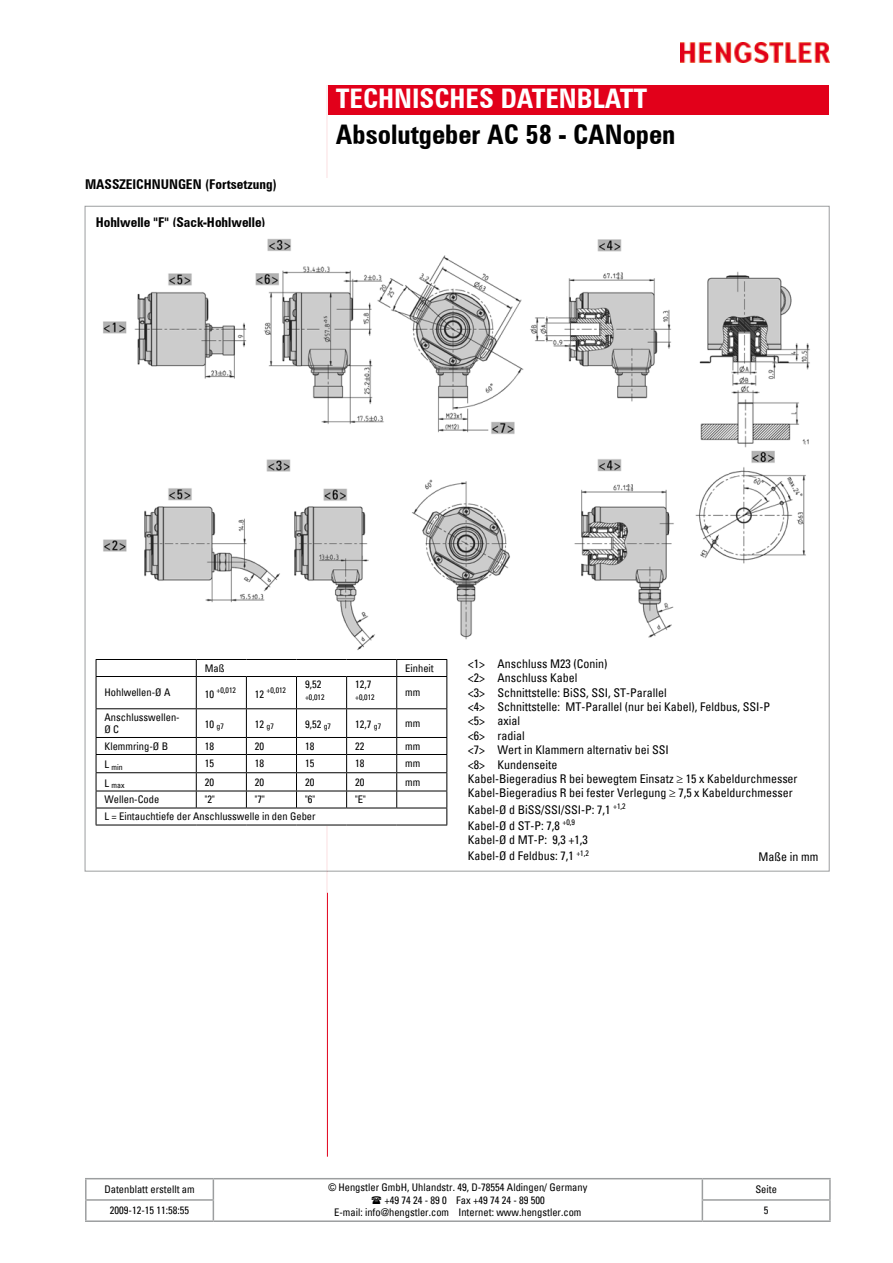
<style>
.page{position:relative;width:893px;height:1263px;background:#fff}
.page>*{position:absolute;margin:0;border:0;box-sizing:border-box;transform-origin:0 0}
.t1{font:700 condensed 27px "Zurich BT";color:#000}
.t2{font:700 condensed 27px "Zurich BT";color:#fff}
.t3{font:700 condensed 13.5px "Zurich BT";color:#000}
.t4{font:condensed 12px/14.4px "Univers";color:#000}
.t5{font:condensed 10.5px/12.6px "Univers";color:#000}
.t6{font:condensed 7.8px "Univers";color:#000}
.s1{font-size:10.5px}
.s2{font-family:"Arial";font-stretch:normal}
</style>
<div class="page">
<img style="left:680px;top:43px;width:149px;height:20px">
<div style="left:327px;top:85px;width:502px;height:30px;background:#e2001a"></div>
<hr style="left:327px;top:85px;width:1px;height:1072px;background:#e2001a">
<hr style="left:327px;top:85px;width:1px;height:106px;background:#fff">
<div style="left:85px;top:179px;width:744px;height:38px;background:#fff"></div>
<hr style="left:85px;top:1178px;width:128px;height:1px;background:#9c9e9f">
<hr style="left:85px;top:1179px;width:2px;height:20px;background:#9c9e9f">
<hr style="left:213px;top:1178px;width:489px;height:1px;background:#9c9e9f">
<hr style="left:702px;top:1178px;width:129px;height:1px;background:#9c9e9f">
<hr style="left:829px;top:1179px;width:2px;height:20px;background:#9c9e9f">
<hr style="left:85px;top:1199px;width:129px;height:2px;background:#9c9e9f">
<svg style="left:85px;top:1201px;width:2px;height:19px"></svg>
<svg style="left:213px;top:1179px;width:1px;height:41px"></svg>
<hr style="left:702px;top:1199px;width:129px;height:2px;background:#9c9e9f">
<svg style="left:702px;top:1179px;width:1px;height:41px"></svg>
<svg style="left:829px;top:1201px;width:2px;height:19px"></svg>
<hr style="left:85px;top:1220px;width:128px;height:2px;background:#9c9e9f">
<hr style="left:213px;top:1220px;width:489px;height:2px;background:#9c9e9f">
<hr style="left:702px;top:1220px;width:129px;height:2px;background:#9c9e9f">
<svg style="left:327px;top:871px;width:1px;height:22px"></svg>
<hr style="left:327px;top:206px;width:1px;height:665px;background:#fff">
<img style="left:103px;top:239px;width:707px;height:411px">
<svg style="left:97px;top:660px;width:349px;height:165px"></svg>
<hr style="left:96px;top:659px;width:100px;height:1px;background:#000">
<svg style="left:96px;top:660px;width:1px;height:16px"></svg>
<hr style="left:196px;top:659px;width:50px;height:1px;background:#000">
<svg style="left:196px;top:660px;width:1px;height:16px"></svg>
<hr style="left:246px;top:659px;width:50px;height:1px;background:#000">
<hr style="left:296px;top:659px;width:51px;height:1px;background:#000">
<hr style="left:347px;top:659px;width:50px;height:1px;background:#000">
<hr style="left:397px;top:659px;width:50px;height:1px;background:#000">
<svg style="left:396px;top:660px;width:1px;height:16px"></svg>
<svg style="left:446px;top:660px;width:1px;height:16px"></svg>
<hr style="left:96px;top:676px;width:100px;height:1px;background:#000">
<hr style="left:96px;top:677px;width:1px;height:31px;background:#000">
<hr style="left:196px;top:676px;width:50px;height:1px;background:#000">
<hr style="left:196px;top:677px;width:1px;height:31px;background:#000">
<hr style="left:246px;top:676px;width:50px;height:1px;background:#000">
<hr style="left:246px;top:677px;width:1px;height:31px;background:#000">
<hr style="left:296px;top:676px;width:51px;height:1px;background:#000">
<hr style="left:296px;top:677px;width:1px;height:31px;background:#000">
<hr style="left:347px;top:676px;width:50px;height:1px;background:#000">
<hr style="left:346px;top:677px;width:1px;height:31px;background:#000">
<hr style="left:397px;top:676px;width:50px;height:1px;background:#000">
<hr style="left:396px;top:677px;width:1px;height:31px;background:#000">
<hr style="left:446px;top:677px;width:1px;height:31px;background:#000">
<hr style="left:96px;top:708px;width:100px;height:1px;background:#000">
<hr style="left:196px;top:708px;width:50px;height:1px;background:#000">
<hr style="left:246px;top:708px;width:50px;height:1px;background:#000">
<hr style="left:296px;top:708px;width:51px;height:1px;background:#000">
<hr style="left:347px;top:708px;width:50px;height:1px;background:#000">
<hr style="left:397px;top:708px;width:50px;height:1px;background:#000">
<hr style="left:96px;top:737px;width:100px;height:1px;background:#000">
<hr style="left:196px;top:737px;width:50px;height:1px;background:#000">
<hr style="left:246px;top:737px;width:50px;height:1px;background:#000">
<hr style="left:296px;top:737px;width:51px;height:1px;background:#000">
<hr style="left:347px;top:737px;width:50px;height:1px;background:#000">
<hr style="left:397px;top:737px;width:50px;height:1px;background:#000">
<hr style="left:96px;top:754px;width:100px;height:1px;background:#000">
<hr style="left:196px;top:754px;width:50px;height:1px;background:#000">
<hr style="left:246px;top:754px;width:50px;height:1px;background:#000">
<hr style="left:296px;top:754px;width:51px;height:1px;background:#000">
<hr style="left:347px;top:754px;width:50px;height:1px;background:#000">
<hr style="left:397px;top:754px;width:50px;height:1px;background:#000">
<hr style="left:96px;top:772px;width:100px;height:1px;background:#000">
<hr style="left:196px;top:772px;width:50px;height:1px;background:#000">
<hr style="left:246px;top:772px;width:50px;height:1px;background:#000">
<hr style="left:296px;top:772px;width:51px;height:1px;background:#000">
<hr style="left:347px;top:772px;width:50px;height:1px;background:#000">
<hr style="left:397px;top:772px;width:50px;height:1px;background:#000">
<hr style="left:96px;top:791px;width:100px;height:1px;background:#000">
<hr style="left:196px;top:791px;width:50px;height:1px;background:#000">
<svg style="left:196px;top:709px;width:1px;height:99px"></svg>
<hr style="left:246px;top:791px;width:50px;height:1px;background:#000">
<svg style="left:246px;top:709px;width:1px;height:99px"></svg>
<hr style="left:296px;top:791px;width:51px;height:1px;background:#000">
<svg style="left:296px;top:709px;width:1px;height:99px"></svg>
<hr style="left:347px;top:791px;width:50px;height:1px;background:#000">
<svg style="left:346px;top:709px;width:1px;height:99px"></svg>
<hr style="left:397px;top:791px;width:50px;height:1px;background:#000">
<svg style="left:396px;top:709px;width:1px;height:99px"></svg>
<hr style="left:96px;top:808px;width:100px;height:1px;background:#000">
<svg style="left:96px;top:709px;width:1px;height:116px"></svg>
<hr style="left:196px;top:808px;width:50px;height:1px;background:#000">
<hr style="left:246px;top:808px;width:50px;height:1px;background:#000">
<hr style="left:296px;top:808px;width:51px;height:1px;background:#000">
<hr style="left:347px;top:808px;width:50px;height:1px;background:#000">
<hr style="left:397px;top:808px;width:50px;height:1px;background:#000">
<svg style="left:446px;top:709px;width:1px;height:116px"></svg>
<hr style="left:96px;top:825px;width:100px;height:1px;background:#000">
<hr style="left:196px;top:825px;width:50px;height:1px;background:#000">
<hr style="left:246px;top:825px;width:50px;height:1px;background:#000">
<hr style="left:296px;top:825px;width:51px;height:1px;background:#000">
<hr style="left:347px;top:825px;width:50px;height:1px;background:#000">
<hr style="left:397px;top:825px;width:50px;height:1px;background:#000">
<p class="t3" style="left:85px;top:176px;width:193px">MASSZEICHNUNGEN (Fortsetzung)</p>
<p class="t3" style="left:96px;top:214px;width:171px">Hohlwelle "F" (Sack-Hohlwelle)</p>
<h1 class="t2" style="left:336px;top:82px;width:313px">TECHNISCHES DATENBLATT</h1>
<h1 class="t1" style="left:336px;top:118px;width:341px">Absolutgeber AC 58 - CANopen</h1>
<p class="t5" style="left:205px;top:661px;width:21px">Maß</p>
<p class="t5" style="left:405px;top:661px;width:30px">Einheit</p>
<p class="t5" style="left:105px;top:686px;width:67px">Hohlwellen-Ø A</p>
<p class="t6" style="left:205px;top:685px;width:33px"><span class="s1">10</span> +0,012</p>
<p class="t6" style="left:255px;top:685px;width:33px"><span class="s1">12</span> +0,012</p>
<p class="t5" style="left:305px;top:678px;width:18px">9,52</p>
<p class="t6" style="left:305px;top:692px;width:21px">+0,012</p>
<p class="t5" style="left:355px;top:678px;width:18px">12,7</p>
<p class="t6" style="left:355px;top:692px;width:21px">+0,012</p>
<p class="t5" style="left:405px;top:686px;width:17px">mm</p>
<p class="t5" style="left:105px;top:710px;width:77px">Anschlusswellen-<br>Ø C</p>
<p class="t5" style="left:205px;top:718px;width:21px">10 <sub>g7</sub></p>
<p class="t5" style="left:255px;top:718px;width:21px">12 <sub>g7</sub></p>
<p class="t5" style="left:305px;top:718px;width:28px">9,52 <sub>g7</sub></p>
<p class="t5" style="left:355px;top:718px;width:28px">12,7 <sub>g7</sub></p>
<p class="t5" style="left:405px;top:717px;width:17px">mm</p>
<p class="t5" style="left:105px;top:739px;width:65px">Klemmring-Ø B</p>
<p class="t5" style="left:205px;top:739px;width:11px">18</p>
<p class="t5" style="left:255px;top:739px;width:11px">20</p>
<p class="t5" style="left:305px;top:739px;width:11px">18</p>
<p class="t5" style="left:355px;top:739px;width:11px">22</p>
<p class="t5" style="left:405px;top:739px;width:17px">mm</p>
<p class="t6" style="left:105px;top:762px;width:20px"><sup>L</sup> min</p>
<p class="t5" style="left:205px;top:757px;width:11px">15</p>
<p class="t5" style="left:255px;top:757px;width:11px">18</p>
<p class="t5" style="left:305px;top:757px;width:11px">15</p>
<p class="t5" style="left:355px;top:757px;width:11px">18</p>
<p class="t5" style="left:405px;top:757px;width:17px">mm</p>
<p class="t6" style="left:105px;top:780px;width:22px"><sup>L</sup> max</p>
<p class="t5" style="left:205px;top:775px;width:11px">20</p>
<p class="t5" style="left:255px;top:775px;width:11px">20</p>
<p class="t5" style="left:305px;top:775px;width:11px">20</p>
<p class="t5" style="left:355px;top:775px;width:11px">20</p>
<p class="t5" style="left:405px;top:775px;width:17px">mm</p>
<p class="t5" style="left:105px;top:793px;width:56px">Wellen-Code</p>
<p class="t5" style="left:205px;top:793px;width:11px">"2"</p>
<p class="t5" style="left:255px;top:793px;width:11px">"7"</p>
<p class="t5" style="left:305px;top:793px;width:11px">"6"</p>
<p class="t5" style="left:355px;top:793px;width:12px">"E"</p>
<p class="t5" style="left:105px;top:810px;width:213px">L = Eintauchtiefe der Anschlusswelle in den Geber</p>
<p class="t4" style="left:468px;top:656px;width:331px">&lt;1&gt; Anschluss M23 (Conin)<br>&lt;2&gt; Anschluss Kabel<br>&lt;3&gt; Schnittstelle: BiSS, SSI, ST-Parallel<br>&lt;4&gt; Schnittstelle: MT-Parallel (nur bei Kabel), Feldbus, SSI-P<br>&lt;5&gt; axial<br>&lt;6&gt; radial<br>&lt;7&gt; Wert in Klammern alternativ bei SSI<br>&lt;8&gt; Kundenseite<br>Kabel-Biegeradius R bei bewegtem Einsatz ≥ 15 x Kabeldurchmesser Kabel-Biegeradius R bei fester Verlegung ≥ 7,5 x Kabeldurchmesser</p>
<p class="t4" style="left:468px;top:801px;width:159px;line-height:16.2px">Kabel-Ø d BiSS/SSI/SSI-P: 7,1 <sup>+1,2<br></sup>Kabel-Ø d ST-P: 7,8 <sup>+0,9</sup></p>
<p class="t4" style="left:468px;top:831px;width:123px;line-height:16.2px">Kabel-Ø d MT-P: 9,3 +1,3<br>Kabel-Ø d Feldbus: 7,1 <sup>+1,2</sup></p>
<p class="t4" style="left:759px;top:849px;width:61px">Maße in mm</p>
<p class="t5" style="left:104px;top:1183px;width:92px">Datenblatt erstellt am</p>
<p class="t5" style="left:328px;top:1181px;width:261px"><span class="s2">©</span> Hengstler GmbH, Uhlandstr. 49, D-78554 Aldingen/ Germany</p>
<p class="t5" style="left:385px;top:1193px;width:162px">+49 74 24 - 89 0 Fax +49 74 24 - 89 500</p>
<p class="t5" style="left:334px;top:1206px;width:249px">E-mail: info@hengstler.com Internet: www.hengstler.com</p>
<p class="t5" style="left:755px;top:1183px;width:23px">Seite</p>
<p class="t5" style="left:110px;top:1204px;width:81px">2009-12-15 11:58:55</p>
<p class="t5" style="left:764px;top:1204px;width:6px">5</p>
</div>
